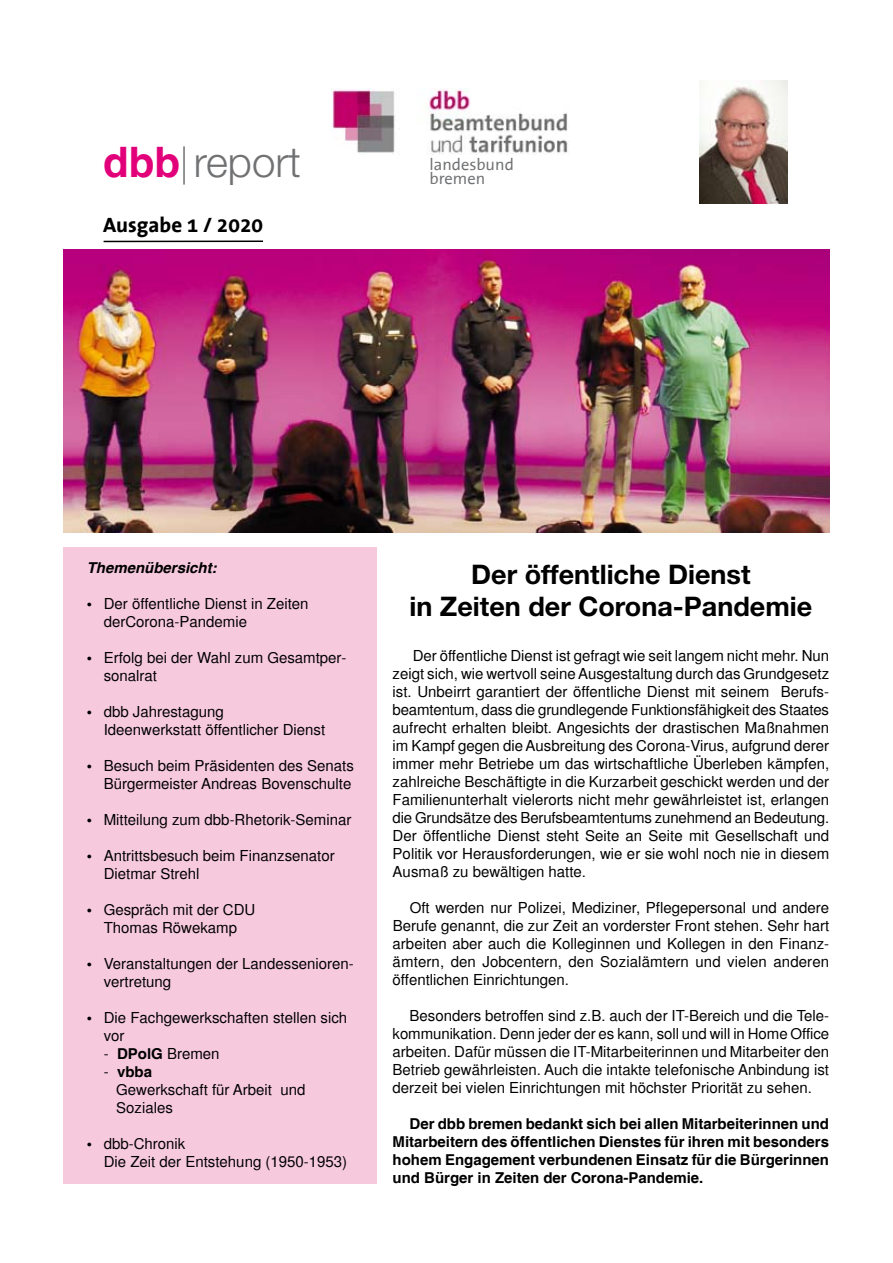
<style>
.page{position:relative;width:893px;height:1263px;background:#fff}
.page>*{position:absolute;margin:0;border:0;box-sizing:border-box;transform-origin:0 0}
.t1{font:300 42px "Helvetica Neue";color:#707173}
.t2{font:700 27px/32.4px "Helvetica Neue";color:#000;text-align:center}
.t3{font:700 21px "The Sans Office";color:#000}
.t4{font:16.5px/13.5px "The Sans Office";color:#707173}
.t5{font:15px/18px "Helvetica";color:#000}
.t6{font:700 15px/18px "Helvetica";color:#000;text-align:justify}
.t7{font:italic 700 15px "Helvetica";color:#000}
.s1{font-family:"Helvetica";font-weight:700;color:#e2007a}
.s2{font-weight:700}
</style>
<div class="page">
<div style="left:64px;top:547px;width:313px;height:637px;background:#f7c9dd"></div>
<img style="left:331px;top:88px;width:237px;height:66px">
<hr style="left:183px;top:146px;width:2px;height:39px;background:#707173">
<hr style="left:104px;top:240px;width:159px;height:2px;background:#000">
<img style="left:699px;top:81px;width:89px;height:122px">
<img style="left:64px;top:249px;width:765px;height:284px">
<h1 class="t1" style="left:103px;top:136px;width:199px"><span class="s1">dbb</span> report</h1>
<h3 class="t3" style="left:103px;top:214px;width:161px">Ausgabe 1 / 2020</h3>
<p class="t4" style="left:429px;top:159px;width:86px">landesbund bremen</p>
<p class="t7" style="left:87px;top:558px;width:132px">Themenübersicht:</p>
<p class="t5" style="left:104px;top:594px;width:206px;text-indent:-17px">• Der öffentliche Dienst in Zeiten derCorona-Pandemie</p>
<p class="t5" style="left:104px;top:648px;width:244px;text-indent:-17px">• Erfolg bei der Wahl zum Gesamtper&shy;sonalrat</p>
<p class="t5" style="left:104px;top:702px;width:223px;text-indent:-17px">• dbb Jahrestagung<br>Ideenwerkstatt öffentlicher Dienst</p>
<p class="t5" style="left:87px;top:756px;width:269px;text-align:right">• Besuch beim Präsidenten des Senats<br>Bürgermeister Andreas Bovenschulte</p>
<p class="t5" style="left:87px;top:810px;width:266px">• Mitteilung zum dbb-Rhetorik-Seminar</p>
<p class="t5" style="left:104px;top:846px;width:232px;text-indent:-17px">• Antrittsbesuch beim Finanzsenator<br>Dietmar Strehl</p>
<p class="t5" style="left:87px;top:900px;width:170px;text-align:center">• Gespräch mit der CDU<br>Thomas Röwekamp</p>
<p class="t5" style="left:104px;top:954px;width:252px;text-indent:-17px">• Veranstaltungen der Landessenioren&shy;vertretung</p>
<p class="t5" style="left:104px;top:1008px;width:245px;text-indent:-17px">• Die Fachgewerkschaften stellen sich vor</p>
<p class="t5" style="left:104px;top:1044px;width:117px">- <span class="s2">DPolG</span> Bremen</p>
<p class="t5" style="left:116px;top:1062px;width:191px;text-indent:-13px">- <span class="s2">vbba<br></span>Gewerkschaft für Arbeit und<br>Soziales</p>
<p class="t5" style="left:104px;top:1134px;width:245px;text-indent:-17px">• dbb-Chronik<br>Die Zeit der Entstehung (1950-1953)</p>
<h2 class="t2" style="left:409px;top:557px;width:404px">Der öffentliche Dienst<br>in Zeiten der Corona-Pandemie</h2>
<p class="t5" style="left:393px;top:646px;width:438px;text-align:justify;text-indent:20px">Der öffentliche Dienst ist gefragt wie seit langem nicht mehr. Nun zeigt sich, wie wertvoll seineAusgestaltung durch das Grundgesetz ist. Unbeirrt garantiert der öffentliche Dienst mit seinem Berufs&shy;beamtentum, dass die grundlegende Funktionsfähigkeit des Staates aufrecht erhalten bleibt. Angesichts der drastischen Maßnahmen im Kampf gegen die Ausbreitung des Corona-Virus, aufgrund derer immer mehr Betriebe um das wirtschaftliche Überleben kämpfen, zahlreiche Beschäftigte in die Kurzarbeit geschickt werden und der Familienunterhalt vielerorts nicht mehr gewährleistet ist, erlangen die Grundsätze des Berufsbeamtentums zunehmend an Bedeutung.<br>Der öffentliche Dienst steht Seite an Seite mit Gesellschaft und Politik vor Herausforderungen, wie er sie wohl noch nie in diesem Ausmaß zu bewältigen hatte.</p>
<p class="t5" style="left:393px;top:898px;width:438px;text-align:justify;text-indent:17px">Oft werden nur Polizei, Mediziner, Pflegepersonal und andere Berufe genannt, die zur Zeit an vorderster Front stehen. Sehr hart arbeiten aber auch die Kolleginnen und Kollegen in den Finanz&shy;ämtern, den Jobcentern, den Sozialämtern und vielen anderen öffentlichen Einrichtungen.</p>
<p class="t5" style="left:393px;top:1006px;width:438px;text-align:justify;text-indent:17px">Besonders betroffen sind z.B. auch der IT-Bereich und die Tele&shy;kommunikation. Denn jeder der es kann, soll und will in Home Office arbeiten. Dafür müssen die IT-Mitarbeiterinnen und Mitarbeiter den Betrieb gewährleisten. Auch die intakte telefonische Anbindung ist derzeit bei vielen Einrichtungen mit höchster Priorität zu sehen.</p>
<p class="t6" style="left:393px;top:1115px;width:438px;text-indent:17px">Der dbb bremen bedankt sich bei allen Mitarbeiterinnen und Mitarbeitern des öffentlichen Dienstes für ihren mit besonders hohem Engagement verbundenen Einsatz für die Bürgerinnen und Bürger in Zeiten der Corona-Pandemie.</p>
</div>
